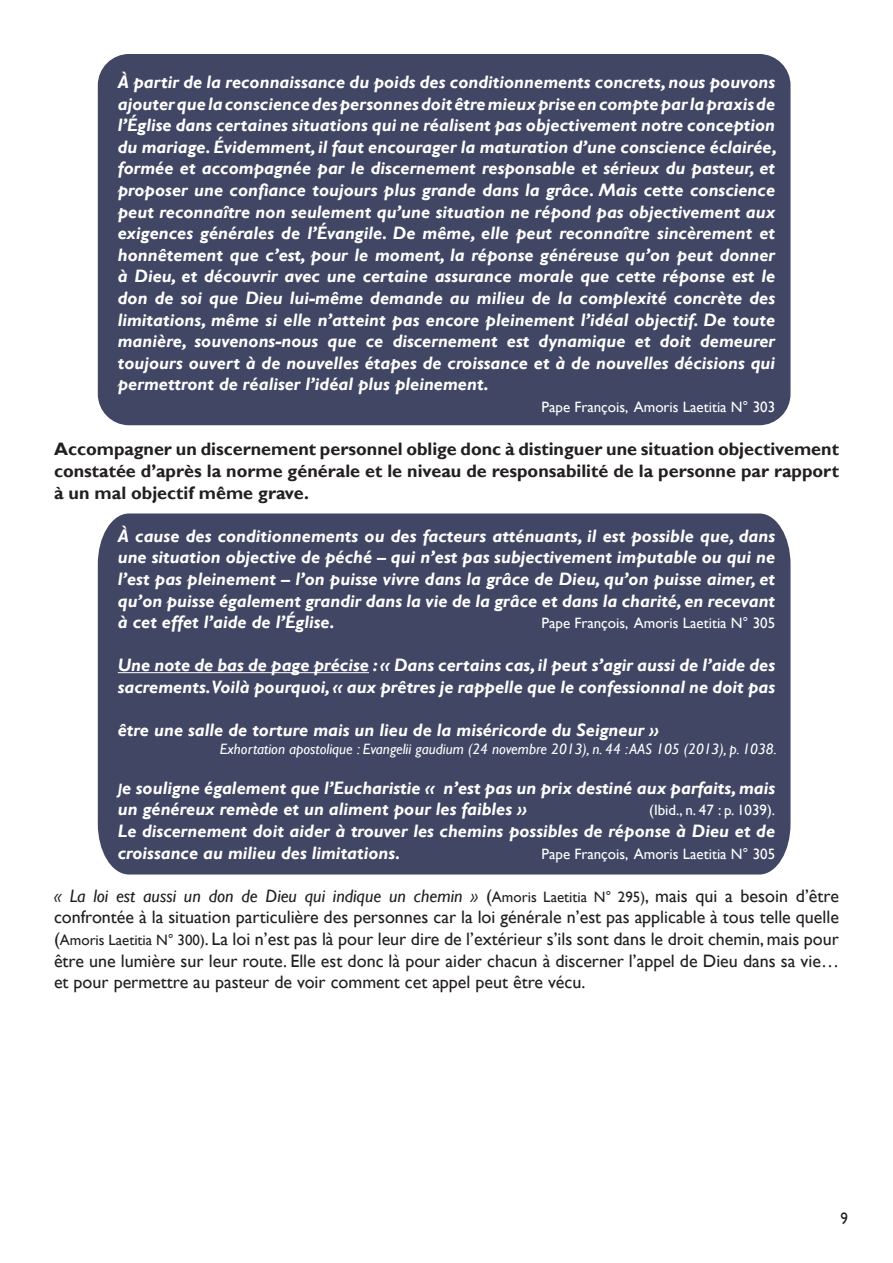
<style>
.page{position:relative;width:893px;height:1263px;background:#fff}
.page>*{position:absolute;margin:0;border:0;box-sizing:border-box;transform-origin:0 0}
.t1{font:italic 700 18px/21.6px "Gill Sans";color:#fff}
.t2{font:18px/21.6px "Gill Sans";color:#231f20;text-align:justify}
.t3{font:700 18px/21.6px "Gill Sans";color:#231f20;text-align:justify}
.t4{font:16.5px "Gill Sans";color:#231f20;scale:.91 1}
.t5{font:15px "Gill Sans";color:#fff}
.t6{font:italic 15px "Gill Sans";color:#fff}
.s1{font-style:normal}
.s2{font-size:15px}
.s3{font-style:italic}
</style>
<div class="page">
<div style="left:97px;top:513px;width:694px;height:362px;background:#404663"></div>
<div style="left:99px;top:56px;width:690px;height:368px;background:#404663;border-radius:30px"></div>
<div style="left:98px;top:54px;width:692px;height:371px;border:3px solid #404663;border-radius:30px"></div>
<hr style="left:118px;top:672px;width:251px;height:1px;background:#fff">
<p class="t1" style="left:118px;top:72px;width:661px;text-align:justify">À partir de la reconnaissance du poids des conditionnements concrets, nous pouvons ajouter que la conscience des personnes doit être mieux prise en compte par la praxis de l’Église dans certaines situations qui ne réalisent pas objectivement notre conception du mariage. Évidemment, il faut encourager la maturation d’une conscience éclairée, formée et accompagnée par le discernement responsable et sérieux du pasteur, et proposer une confiance toujours plus grande dans la grâce. Mais cette conscience peut reconnaître non seulement qu’une situation ne répond pas objectivement aux exigences générales de l’Évangile. De même, elle peut reconnaître sincèrement et honnêtement que c’est, pour le moment, la réponse généreuse qu’on peut donner à Dieu, et découvrir avec une certaine assurance morale que cette réponse est le don de soi que Dieu lui-même demande au milieu de la complexité concrète des limitations, même si elle n’atteint pas encore pleinement l’idéal objectif. De toute manière, souvenons-nous que ce discernement est dynamique et doit demeurer toujours ouvert à de nouvelles étapes de croissance et à de nouvelles décisions qui permettront de réaliser l’idéal plus pleinement<span class="s1">.</span></p>
<p class="t5" style="left:542px;top:398px;width:235px">Pape François, Amoris Laetitia N° 303</p>
<p class="t3" style="left:54px;top:439px;width:786px">Accompagner un discernement personnel oblige donc à distinguer une situation objectivement constatée d’après la norme générale et le niveau de responsabilité de la personne par rapport à un mal objectif même grave.</p>
<p class="t1" style="left:118px;top:525px;width:659px;text-align:justify">À cause des conditionnements ou des facteurs atténuants, il est possible que, dans une situation objective de péché – qui n’est pas subjectivement imputable ou qui ne l’est pas pleinement – l’on puisse vivre dans la grâce de Dieu, qu’on puisse aimer, et qu’on puisse également grandir dans la vie de la grâce et dans la charité, en recevant à cet effet l’aide de l’Église.</p>
<p class="t5" style="left:542px;top:614px;width:235px">Pape François, Amoris Laetitia N° 305</p>
<p class="t1" style="left:118px;top:655px;width:659px">Une note de bas de page précise : « Dans certains cas, il peut s’agir aussi de l’aide des sacrements.Voilà pourquoi, « aux prêtres je rappelle que le confessionnal ne doit pas</p>
<p class="t1" style="left:118px;top:720px;width:543px">être une salle de torture mais un lieu de la miséricorde du Seigneur »</p>
<p class="t6" style="left:220px;top:740px;width:558px">Exhortation apostolique : Evangelii gaudium (24 novembre 2013), n. 44 : AAS 105 (2013), p. 1038.</p>
<p class="t1" style="left:118px;top:777px;width:659px"><span class="s2">J</span>e souligne également que l’Eucharistie « n’est pas un prix destiné aux parfaits, mais un généreux remède et un aliment pour les faibles »</p>
<p class="t5" style="left:649px;top:801px;width:127px">(Ibid., n. 47 : p. 1039).</p>
<p class="t1" style="left:118px;top:820px;width:659px">Le discernement doit aider à trouver les chemins possibles de réponse à Dieu et de croissance au milieu des limitations.</p>
<p class="t5" style="left:542px;top:845px;width:235px">Pape François, Amoris Laetitia N° 305</p>
<p class="t2" style="left:54px;top:885px;width:786px"><span class="s3">« La loi est aussi un don de Dieu qui indique un chemin »</span> (<span class="s2">Amoris Laetitia N° 295)</span>, mais qui a besoin d’être confrontée à la situation particulière des personnes car la loi générale n’est pas applicable à tous telle quelle (<span class="s2">Amoris Laetitia N° 300)</span>. La loi n’est pas là pour leur dire de l’extérieur s’ils sont dans le droit chemin, mais pour être une lumière sur leur route. Elle est donc là pour aider chacun à discerner l’appel de Dieu dans sa vie… et pour permettre au pasteur de voir comment cet appel peut être vécu.</p>
<p class="t4" style="left:840px;top:1209px;width:10px">9</p>
</div>
